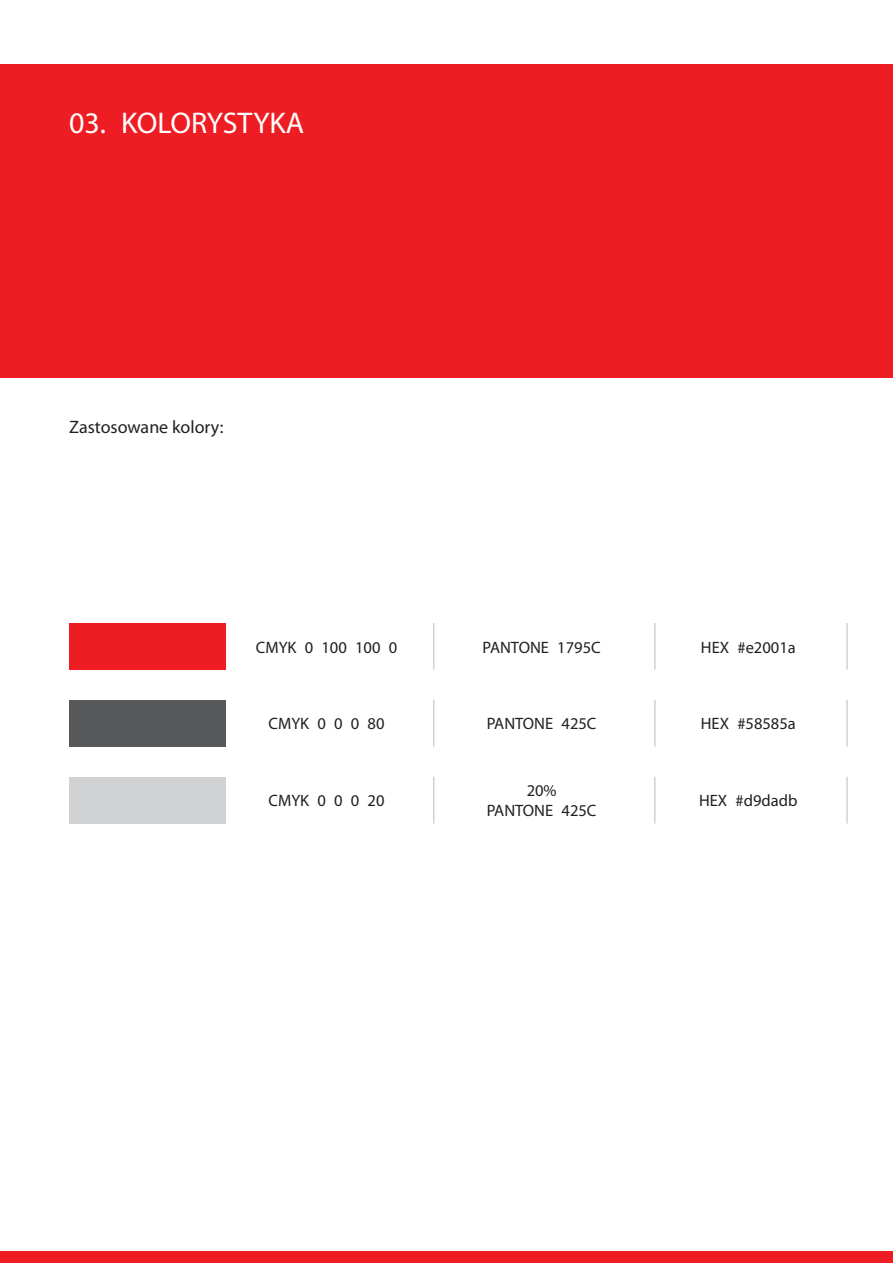
<style>
.page{position:relative;width:893px;height:1263px;background:#fff}
.page>*{position:absolute;margin:0;border:0;box-sizing:border-box;transform-origin:0 0}
.t1{font:30px "Myriad Pro";color:#fff}
.t2{font:18px "Myriad Pro";color:#231f20}
.t3{font:16.5px/19.8px "Myriad Pro";color:#231f20;text-align:center}
</style>
<div class="page">
<div style="left:0;top:64px;width:893px;height:313px;background:#ee1d23"></div>
<div style="left:0;top:1251px;width:893px;height:12px;background:#ee1d23"></div>
<div style="left:69px;top:623px;width:156px;height:47px;background:#ee1d23"></div>
<hr style="left:433px;top:623px;width:1px;height:47px;background:#d1d2d4">
<hr style="left:654px;top:623px;width:2px;height:47px;background:#d1d2d4">
<hr style="left:846px;top:623px;width:2px;height:47px;background:#d1d2d4">
<div style="left:69px;top:700px;width:156px;height:47px;background:#57585a"></div>
<hr style="left:433px;top:700px;width:1px;height:47px;background:#d1d2d4">
<hr style="left:654px;top:700px;width:2px;height:47px;background:#d1d2d4">
<hr style="left:846px;top:700px;width:2px;height:47px;background:#d1d2d4">
<div style="left:69px;top:777px;width:156px;height:46px;background:#d1d2d4"></div>
<hr style="left:433px;top:777px;width:1px;height:46px;background:#d1d2d4">
<hr style="left:654px;top:777px;width:2px;height:46px;background:#d1d2d4">
<hr style="left:846px;top:777px;width:2px;height:46px;background:#d1d2d4">
<h1 class="t1" style="left:69px;top:104px;width:237px">03. KOLORYSTYKA</h1>
<p class="t2" style="left:69px;top:416px;width:156px">Zastosowane kolory:</p>
<p class="t3" style="left:256px;top:637px;width:143px">CMYK 0 100 100 0</p>
<p class="t3" style="left:483px;top:637px;width:120px">PANTONE 1795C</p>
<p class="t3" style="left:701px;top:637px;width:96px">HEX #e2001a</p>
<p class="t3" style="left:269px;top:714px;width:117px">CMYK 0 0 0 80</p>
<p class="t3" style="left:487px;top:714px;width:111px">PANTONE 425C</p>
<p class="t3" style="left:701px;top:714px;width:97px">HEX #58585a</p>
<p class="t3" style="left:269px;top:791px;width:117px">CMYK 0 0 0 20</p>
<p class="t3" style="left:487px;top:781px;width:111px">20%<br>PANTONE 425C</p>
<p class="t3" style="left:699px;top:791px;width:100px">HEX #d9dadb</p>
</div>
